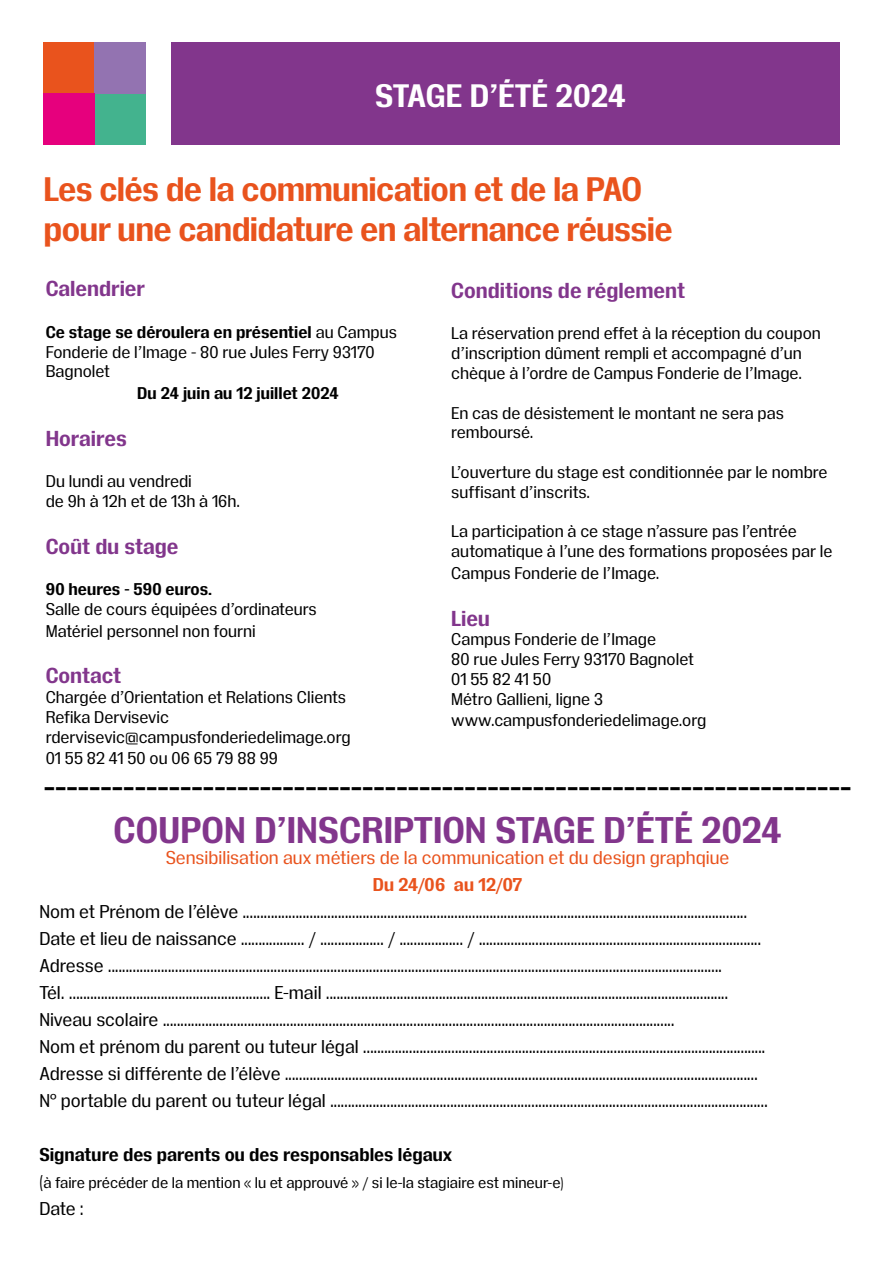
<style>
.page{position:relative;width:893px;height:1263px;background:#fff}
.page>*{position:absolute;margin:0;border:0;box-sizing:border-box;transform-origin:0 0}
.t1{font:700 36px "Insitu";color:#000}
.t2{font:700 36px "Insitu";color:#82368c}
.t3{font:700 33px/39.6px "Insitu";letter-spacing:-.02em;color:#e9531d}
.t4{font:700 31.5px "Insitu";color:#fff}
.t5{font:700 21px "Insitu";color:#82368c}
.t6{font:18px/27px "Insitu";color:#000}
.t7{font:18px "Insitu";color:#e9531d}
.t8{font:700 18px "Insitu";color:#000}
.t9{font:700 18px "Insitu";letter-spacing:.005em;color:#e9531d}
.t10{font:16.5px/19.8px "Insitu";color:#000}
.t11{font:700 16.5px "Insitu";color:#000}
.t12{font:15px "Insitu";color:#000}
.s1{font-weight:700}
.s2{font-size:18px}
</style>
<div class="page">
<div style="left:171px;top:43px;width:669px;height:102px;background:#82368c"></div>
<div style="left:44px;top:43px;width:51px;height:51px;background:#e9531d"></div>
<div style="left:95px;top:94px;width:51px;height:51px;background:#43b38e"></div>
<div style="left:95px;top:43px;width:51px;height:51px;background:#9373b1"></div>
<div style="left:44px;top:94px;width:51px;height:51px;background:#e6007d"></div>
<h3 class="t4" style="left:375px;top:74px;width:252px">STAGE D’ÉTÉ 2024</h3>
<h2 class="t3" style="left:44px;top:168px;width:631px">Les clés de la communication et de la PAO pour une candidature en alternance réussie</h2>
<p class="t5" style="left:46px;top:274px;width:101px">Calendrier</p>
<p class="t10" style="left:46px;top:321px;width:353px"><span class="s1">Ce stage se déroulera en présentiel</span> au Campus<br>Fonderie de l’Image - 80 rue Jules Ferry 93170<br>Bagnolet</p>
<p class="t11" style="left:137px;top:382px;width:203px">Du 24 juin au 12 juillet 2024</p>
<p class="t5" style="left:46px;top:424px;width:83px">Horaires</p>
<p class="t10" style="left:46px;top:470px;width:196px">Du lundi au vendredi<br>de 9h à 12h et de 13h à 16h.</p>
<p class="t5" style="left:46px;top:532px;width:134px">Coût du stage</p>
<p class="t11" style="left:46px;top:578px;width:168px">90 heures - 590 euros.</p>
<p class="t10" style="left:46px;top:597px;width:273px;line-height:21.6px">Salle de cours équipées d’ordinateurs<br>Matériel personnel non fourni</p>
<p class="t5" style="left:46px;top:661px;width:77px">Contact</p>
<p class="t10" style="left:46px;top:686px;width:306px">Chargée d’Orientation et Relations Clients<br>Refika Dervisevic rdervisevic@campusfonderiedelimage.org</p>
<p class="t10" style="left:46px;top:748px;width:234px">01 55 82 41 50 ou 06 65 79 88 99</p>
<p class="t5" style="left:451px;top:276px;width:235px">Conditions de réglement</p>
<p class="t10" style="left:451px;top:322px;width:371px">La réservation prend effet à la réception du coupon d’inscription dûment rempli et accompagné d’un chèque à l’ordre de Campus Fonderie de l’Image.</p>
<p class="t10" style="left:451px;top:402px;width:334px">En cas de désistement le montant ne sera pas remboursé.</p>
<p class="t10" style="left:451px;top:461px;width:378px">L’ouverture du stage est conditionnée par le nombre suffisant d’inscrits.</p>
<p class="t10" style="left:451px;top:520px;width:383px">La participation à ce stage n’assure pas l’entrée automatique à l’une des formations proposées par le</p>
<p class="t10" style="left:451px;top:562px;width:210px">Campus Fonderie de l’Image.</p>
<p class="t5" style="left:451px;top:603px;width:40px">Lieu</p>
<p class="t10" style="left:451px;top:628px;width:244px">Campus Fonderie de l’Image<br>80 rue Jules Ferry 93170 Bagnolet<br>01 55 82 41 50<br>Métro Gallieni, ligne 3</p>
<p class="t10" style="left:451px;top:709px;width:256px">www.campusfonderiedelimage.org</p>
<h1 class="t1" style="left:44px;top:761px;width:809px">-----------------------------------------------------------------------</h1>
<h1 class="t2" style="left:113px;top:805px;width:670px">COUPON D’INSCRIPTION STAGE D’ÉTÉ 2024</h1>
<p class="t7" style="left:166px;top:845px;width:565px">Sensibilisation aux métiers de la communication et du design graphqiue</p>
<p class="t9" style="left:373px;top:872px;width:151px">Du 24/06 au 12/07</p>
<p class="t6" style="left:39px;top:897px;width:730px">Nom et Prénom de l’élève ...............................................................................................................................................<br>Date et lieu de naissance .................. / .................. / .................. / ................................................................................<br>Adresse ..............................................................................................................................................................................<br>Tél. ......................................................... E-mail ..................................................................................................................<br>Niveau scolaire .................................................................................................................................................<br>Nom et prénom du parent ou tuteur légal ..................................................................................................................<br>Adresse si différente de l’élève ......................................................................................................................................<br>N° portable du parent ou tuteur légal ............................................................................................................................</p>
<p class="t8" style="left:39px;top:1142px;width:415px">Signature des parents ou des responsables légaux</p>
<p class="t12" style="left:39px;top:1172px;width:526px"><span class="s2">(</span>à faire précéder de la mention « lu et approuvé » / si le-la stagiaire est mineur-e)</p>
<p class="t6" style="left:39px;top:1194px;width:46px">Date :</p>
</div>
